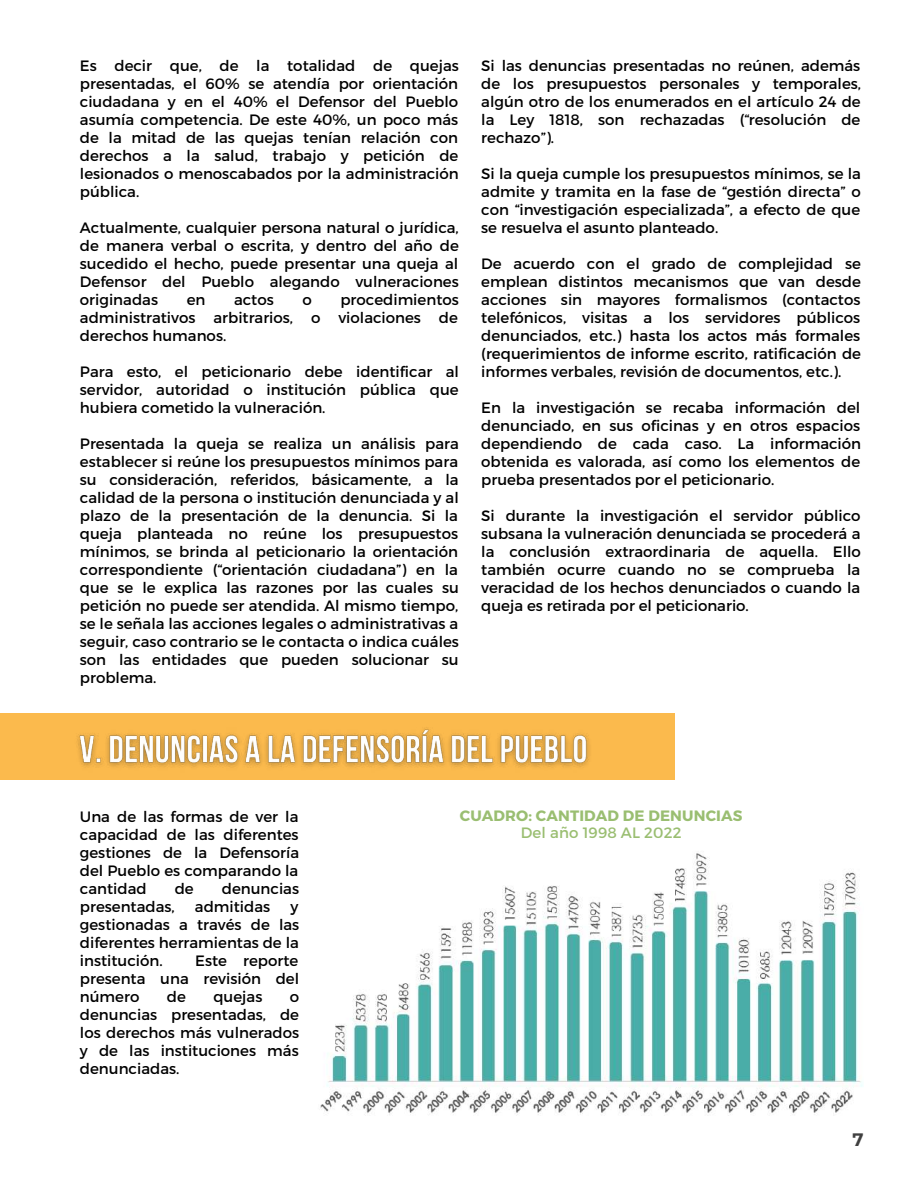
<style>
.page{position:relative;width:918px;height:1188px;background:#fff}
.page>*{position:absolute;margin:0;border:0;box-sizing:border-box;transform-origin:0 0}
.t1{font:700 18px "Montserrat";color:#404040}
.t2{font:15px/18px "Montserrat";color:#000;text-align:justify}
.t3{font:700 15px "Montserrat";letter-spacing:.01em;color:#9abe71}
.t4{font:15px "Montserrat";letter-spacing:.01em;color:#9abe71}
</style>
<div class="page">
<img style="left:320px;top:853px;width:543px;height:263px">
<div style="left:0;top:713px;width:675px;height:67px;background:#fbba4d"></div>
<img style="left:77px;top:727px;width:513px;height:41px">
<p class="t2" style="left:80px;top:56px;width:380px">Es decir que, de la totalidad de quejas presentadas, el 60% se atendía por orientación ciudadana y en el 40% el Defensor del Pueblo asumía competencia. De este 40%, un poco más de la mitad de las quejas tenían relación con derechos a la salud, trabajo y petición de lesionados o menoscabados por la administración pública.</p>
<p class="t2" style="left:80px;top:218px;width:381px">Actualmente, cualquier persona natural o jurídica, de manera verbal o escrita, y dentro del año de sucedido el hecho, puede presentar una queja al Defensor del Pueblo alegando vulneraciones originadas</p>
<p class="t2" style="left:80px;top:290px;width:380px;text-indent:261px">procedimientos administrativos arbitrarios, o violaciones de derechos humanos.</p>
<p class="t2" style="left:80px;top:362px;width:381px">Para esto, el peticionario debe identificar al servidor, autoridad o institución pública que hubiera cometido la vulneración.</p>
<p class="t2" style="left:80px;top:434px;width:381px">Presentada la queja se realiza un análisis para establecer si reúne los presupuestos mínimos para su consideración, referidos, básicamente, a la calidad de la persona o institución denunciada y al plazo de la presentación de la denuncia. Si la queja planteada no reúne los presupuestos mínimos, se brinda al peticionario la orientación correspondiente (“orientación ciudadana”) en la que se le explica las razones por las cuales su petición no puede ser atendida. Al mismo tiempo, se le señala las acciones legales o administrativas a seguir, caso contrario se le contacta o indica cuáles son las entidades que pueden solucionar su problema.</p>
<p class="t2" style="left:187px;top:290px;width:20px">en</p>
<p class="t2" style="left:234px;top:290px;width:41px">actos</p>
<p class="t2" style="left:302px;top:290px;width:11px">o</p>
<p class="t2" style="left:481px;top:56px;width:381px">Si las denuncias presentadas no reúnen, además de los presupuestos personales y temporales, algún otro de los enumerados en el artículo 24 de la Ley 1818, son rechazadas (“resolución de rechazo”).</p>
<p class="t2" style="left:481px;top:164px;width:381px">Si la queja cumple los presupuestos mínimos, se la admite y tramita en la fase de “gestión directa” o con “investigación especializada”, a efecto de que se resuelva el asunto planteado.</p>
<p class="t2" style="left:481px;top:254px;width:381px">De acuerdo con el grado de complejidad se emplean distintos mecanismos que van desde acciones sin mayores formalismos (contactos telefónicos, visitas a los servidores públicos denunciados, etc.) hasta los actos más formales (requerimientos de informe escrito, ratificación de informes verbales, revisión de documentos, etc.).</p>
<p class="t2" style="left:481px;top:398px;width:381px">En la investigación se recaba información del denunciado, en sus oficinas y en otros espacios dependiendo de cada caso. La información obtenida es valorada, así como los elementos de prueba presentados por el peticionario.</p>
<p class="t2" style="left:481px;top:506px;width:381px">Si durante la investigación el servidor público subsana la vulneración denunciada se procederá a la conclusión extraordinaria de aquella. Ello también ocurre cuando no se comprueba la veracidad de los hechos denunciados o cuando la queja es retirada por el peticionario.</p>
<p class="t2" style="left:80px;top:806px;width:221px">Una de las formas de ver la capacidad de las diferentes gestiones de la Defensoría del Pueblo es comparando la cantidad</p>
<p class="t2" style="left:175px;top:878px;width:21px">de</p>
<p class="t2" style="left:222px;top:878px;width:79px">denuncias</p>
<p class="t2" style="left:80px;top:896px;width:96px">presentadas,</p>
<p class="t2" style="left:195px;top:896px;width:77px">admitidas</p>
<p class="t2" style="left:80px;top:896px;width:221px;text-indent:211px">y gestionadas a través de las diferentes herramientas de la institución.</p>
<p class="t2" style="left:80px;top:950px;width:221px;text-indent:115px">Este reporte presenta una revisión del número</p>
<p class="t2" style="left:167px;top:986px;width:21px">de</p>
<p class="t2" style="left:213px;top:986px;width:50px">quejas</p>
<p class="t2" style="left:80px;top:986px;width:221px;text-indent:210px">o denuncias presentadas, de los derechos más vulnerados y de las instituciones más denunciadas.</p>
<p class="t3" style="left:460px;top:806px;width:284px">CUADRO: CANTIDAD DE DENUNCIAS</p>
<p class="t4" style="left:521px;top:822px;width:162px">Del año 1998 AL 2022</p>
<p class="t1" style="left:853px;top:1129px;width:13px">7</p>
</div>
